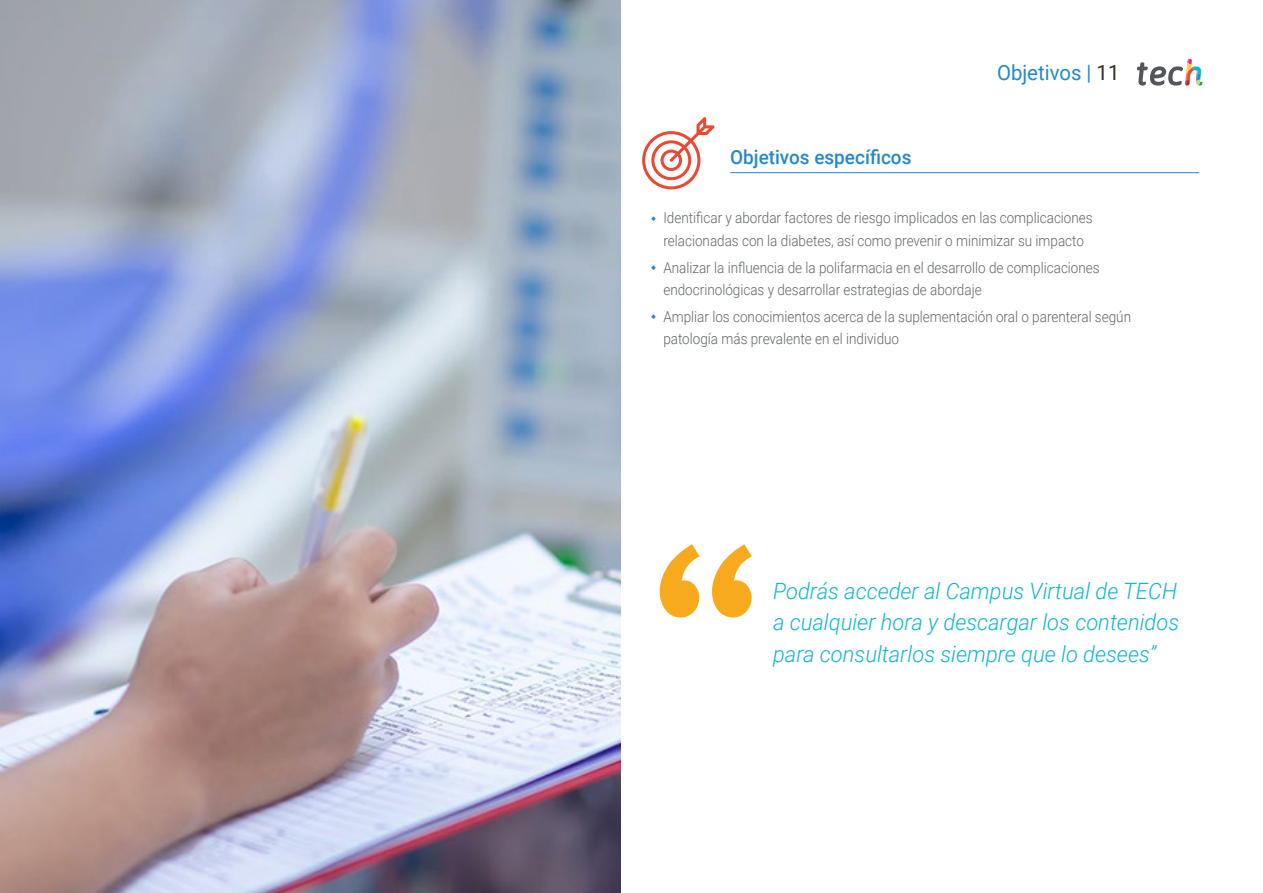
<style>
.page{position:relative;width:1263px;height:893px;background:#fff}
.page>*{position:absolute;margin:0;border:0;box-sizing:border-box;transform-origin:0 0}
.t1{font:italic 300 22.5px/31.5px "Roboto";color:#0fb6cf;text-align:justify}
.t2{font:21px "Roboto";color:#2488c9}
.t3{font:500 19.5px "Roboto";color:#2488c9}
.t4{font:300 15px/22.5px "Roboto";color:#61646a;scale:.9 1}
.s1{color:#312e20}
</style>
<div class="page">
<hr style="left:730px;top:172px;width:469px;height:1px;background:#2488c9">
<svg style="left:642px;top:117px;width:72px;height:72px"></svg>
<img style="left:0;top:0;width:621px;height:893px">
<svg style="left:660px;top:544px;width:92px;height:73px"></svg>
<svg style="left:1137px;top:59px;width:65px;height:27px"></svg>
<h3 class="t3" style="left:730px;top:144px;width:183px">Objetivos específicos</h3>
<h2 class="t2" style="left:997px;top:57px;width:124px">Objetivos | <span class="s1">11</span></h2>
<p class="t4" style="left:663px;top:206px;width:479px">Identificar y abordar factores de riesgo implicados en las complicaciones relacionadas con la diabetes, así como prevenir o minimizar su impacto</p>
<p class="t4" style="left:663px;top:255px;width:486px">Analizar la influencia de la polifarmacia en el desarrollo de complicaciones endocrinológicas y desarrollar estrategias de abordaje</p>
<p class="t4" style="left:663px;top:305px;width:521px">Ampliar los conocimientos acerca de la suplementación oral o parenteral según patología más prevalente en el individuo</p>
<h1 class="t1" style="left:773px;top:574px;width:408px">Podrás acceder al Campus Virtual de TECH a cualquier hora y descargar los contenidos para consultarlos siempre que lo desees”</h1>
</div>
